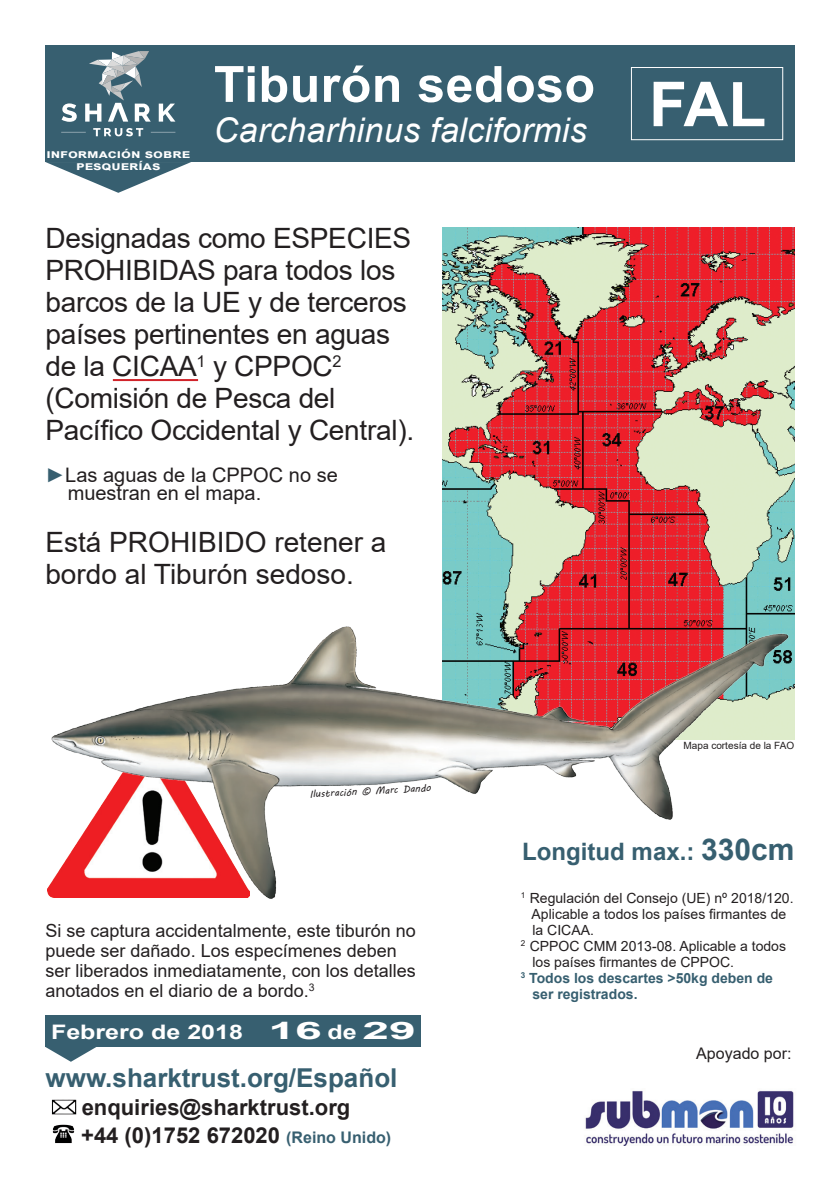
<style>
.page{position:relative;width:840px;height:1191px;background:#fff}
.page>*{position:absolute;margin:0;border:0;box-sizing:border-box;transform-origin:0 0}
.t1{font:700 50px "Arial";letter-spacing:.01em;color:#fff}
.t2{font:italic 34px "Arial";letter-spacing:.01em;color:#fff}
.t3{font:28px/32px "Arial";letter-spacing:-.01em;color:#231f20}
.t4{font:700 26px "Arial";color:#375f70}
.t5{font:700 24px "Arial";color:#375f70}
.t6{font:700 22px/28px "Arial";color:#231f20}
.t7{font:20px/18px "Arial";color:#231f20}
.t8{font:700 20px "Arial";color:#fff;scale:1.25 1}
.t9{font:18px/20px "Arial";color:#231f20}
.t10{font:16px "Arial";color:#231f20}
.t11{font:14px "Arial";color:#231f20}
.t12{font:700 14px "Arial";color:#375f70}
.t13{font:700 12px/12px "Arial";color:#fff;text-align:center;scale:1.25 1}
.t14{font:10px "MV Boli";color:#231f20}
.t15{font:10px "Arial";color:#231f20}
.s1{color:#375f70}
.s2{font-size:24px}
.s3{font-size:16px;color:#375f70}
.s4{font-size:30px}
</style>
<div class="page">
<img style="left:442px;top:228px;width:352px;height:512px">
<img style="left:47px;top:617px;width:744px;height:282px">
<hr style="left:113px;top:379px;width:85px;height:2px;background:#d1232a">
<div style="left:45px;top:45px;width:749px;height:117px;background:#375f70"></div>
<svg style="left:45px;top:162px;width:146px;height:31px"></svg>
<div style="left:630px;top:67px;width:152px;height:73px;border:1px solid #fff"></div>
<svg style="left:93px;top:128px;width:50px;height:8px"></svg>
<svg style="left:61px;top:132px;width:25px;height:1px"></svg>
<svg style="left:151px;top:132px;width:24px;height:1px"></svg>
<svg style="left:61px;top:103px;width:16px;height:19px"></svg>
<svg style="left:159px;top:104px;width:16px;height:18px"></svg>
<svg style="left:85px;top:51px;width:66px;height:71px"></svg>
<img style="left:52px;top:1124px;width:23px;height:20px">
<img style="left:51px;top:1099px;width:25px;height:15px">
<svg style="left:45px;top:1047px;width:51px;height:14px"></svg>
<div style="left:45px;top:1015px;width:375px;height:32px;background:#375f70"></div>
<img style="left:585px;top:1090px;width:209px;height:55px">
<p class="t13" style="left:46px;top:148px;width:116px">información sobre pesquerías</p>
<h1 class="t1" style="left:214px;top:49px;width:382px">Tiburón sedoso</h1>
<p class="t2" style="left:214px;top:108px;width:553px">Carcharhinus falciformis <sup>FAL</sup></p>
<p class="t3" style="left:45px;top:222px;width:370px">Designadas como ESPECIES<br>PROHIBIDAS para todos los barcos de la UE y de terceros países pertinentes en aguas de la CICAA<sup>1</sup> y CPPOC<sup>2 </sup>(Comisión de Pesca del<br>Pacífico Occidental y Central).</p>
<p class="t7" style="left:68px;top:466px;width:271px;text-indent:-22px"><span class="s1">►</span>Las aguas de la CPPOC no se muestran en el mapa.</p>
<p class="t3" style="left:45px;top:526px;width:342px">Está PROHIBIDO retener a bordo al Tiburón sedoso.</p>
<p class="t14" style="left:309px;top:787px;width:123px;rotate:-3deg">Ilustración © Marc Dando</p>
<p class="t9" style="left:45px;top:921px;width:372px">Si se captura accidentalmente, este tiburón no puede ser dañado. Los especímenes deben ser liberados inmediatamente, con los detalles anotados en el diario de a bordo.<sup>3</sup></p>
<p class="t8" style="left:51px;top:1017px;width:293px">Febrero de 2018 <span class="s2">16</span> de <span class="s2">29</span></p>
<p class="t4" style="left:45px;top:1059px;width:353px">www.sharktrust.org/Español</p>
<p class="t6" style="left:81px;top:1093px;width:311px">enquiries@sharktrust.org +44 (0)1752 672020 <span class="s3">(Reino Unido)</span></p>
<p class="t15" style="left:683px;top:739px;width:112px">Mapa cortesía de la FAO</p>
<p class="t5" style="left:522px;top:834px;width:274px">Longitud max.: <span class="s4">330cm</span></p>
<p class="t11" style="left:520px;top:888px;width:274px"><sup>1</sup> Regulación del Consejo (UE) nº 2018/120.</p>
<p class="t11" style="left:531px;top:904px;width:256px">Aplicable a todos los países firmantes de</p>
<p class="t11" style="left:532px;top:920px;width:63px">la CICAA.</p>
<p class="t11" style="left:520px;top:936px;width:267px"><sup>2</sup> CPPOC CMM 2013-08. Aplicable a todos</p>
<p class="t11" style="left:532px;top:952px;width:203px">los países firmantes de CPPOC.</p>
<p class="t12" style="left:520px;top:968px;width:254px"><sup>3</sup> Todos los descartes &gt;50kg deben de</p>
<p class="t12" style="left:532px;top:984px;width:107px">ser registrados.</p>
<p class="t10" style="left:695px;top:1042px;width:97px">Apoyado por:</p>
</div>
